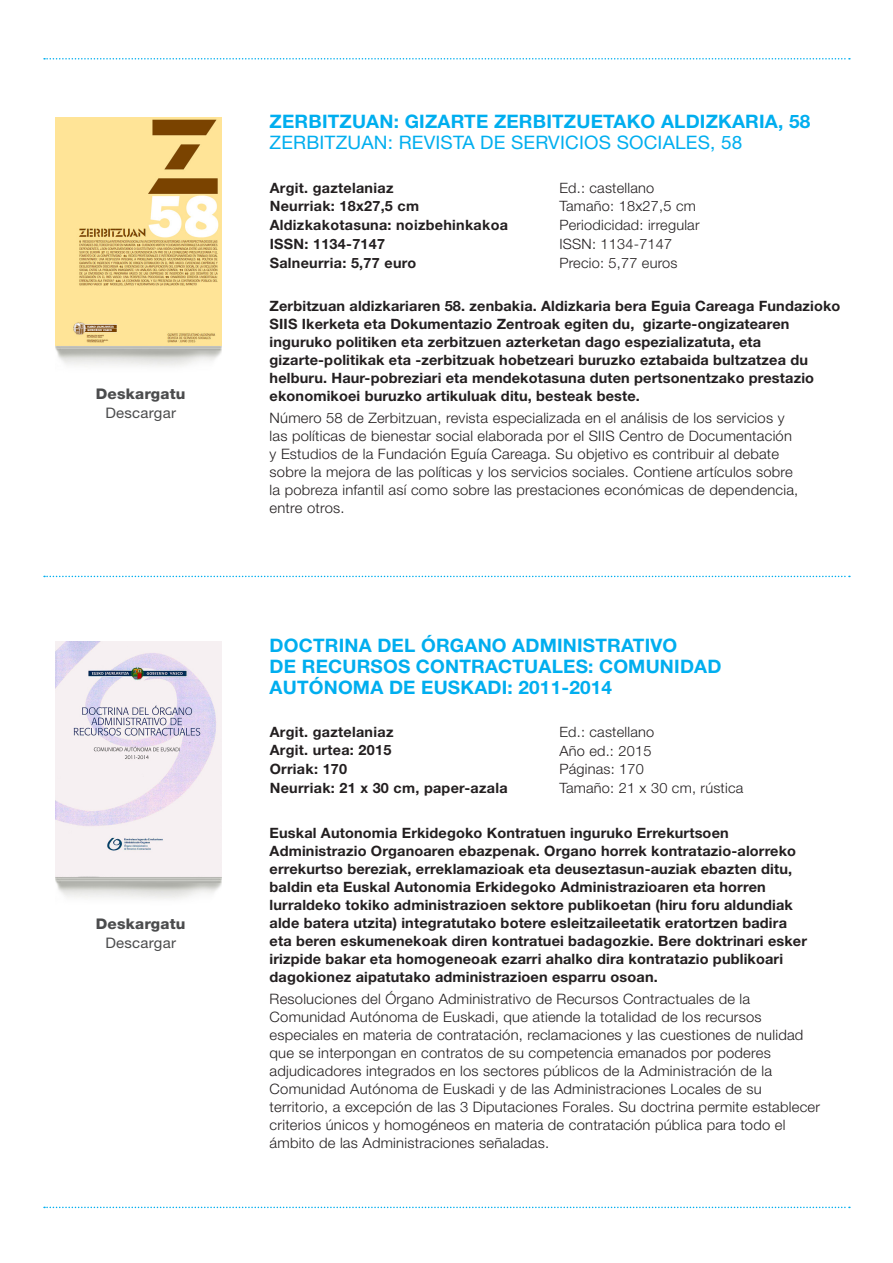
<style>
.page{position:relative;width:893px;height:1263px;background:#fff}
.page>*{position:absolute;margin:0;border:0;box-sizing:border-box;transform-origin:0 0}
.t1{font:700 18.6px/21px "Helvetica Neue";letter-spacing:.01em;color:#00aeef}
.t2{font:18.6px "Helvetica Neue";letter-spacing:.01em;color:#00aeef}
.t3{font:800 14.7px "Helvetica Neue";letter-spacing:.015em;color:#4b4c4d;scale:1.04 1}
.t4{font:14.55px "Helvetica Neue";letter-spacing:.02em;color:#4b4c4d}
.t5{font:300 14.4px/18px "Helvetica Neue";letter-spacing:.015em;color:#231f20}
.t6{font:700 14.25px/18px "Helvetica Neue";letter-spacing:.01em;color:#231f20}
.t7{font:300 14.25px/18.8px "Helvetica Neue";letter-spacing:.015em;color:#231f20}
</style>
<div class="page">
<svg style="left:44px;top:58px;width:806px;height:2px"></svg>
<svg style="left:44px;top:576px;width:806px;height:1px"></svg>
<img style="left:55px;top:117px;width:167px;height:250px">
<img style="left:55px;top:641px;width:167px;height:258px">
<svg style="left:44px;top:1206px;width:806px;height:2px"></svg>
<p class="t3" style="left:96px;top:385px;width:88px">Deskargatu</p>
<p class="t4" style="left:105px;top:404px;width:72px">Descargar</p>
<p class="t3" style="left:96px;top:915px;width:88px">Deskargatu</p>
<p class="t4" style="left:105px;top:934px;width:72px">Descargar</p>
<h1 class="t1" style="left:270px;top:110px;width:542px">ZERBITZUAN: GIZARTE ZERBITZUETAKO ALDIZKARIA, 58</h1>
<h1 class="t2" style="left:270px;top:131px;width:474px">ZERBITZUAN: REVISTA DE SERVICIOS SOCIALES, 58</h1>
<p class="t6" style="left:270px;top:178px;width:240px;line-height:18.8px">Argit. gaztelaniaz<br>Neurriak: 18x27,5 cm<br>Aldizkakotasuna: noizbehinkakoa<br>ISSN: 1134-7147<br>Salneurria: 5,77 euro</p>
<p class="t7" style="left:559px;top:178px;width:142px">Ed.: castellano<br>Tamaño: 18x27,5 cm<br>Periodicidad: irregular<br>ISSN: 1134-7147<br>Precio: 5,77 euros</p>
<p class="t6" style="left:270px;top:296px;width:572px">Zerbitzuan aldizkariaren 58. zenbakia. Aldizkaria bera Eguia Careaga Fundazioko SIIS Ikerketa eta Dokumentazio Zentroak egiten du, gizarte-ongizatearen inguruko politiken eta zerbitzuen azterketan dago espezializatuta, eta gizarte-politikak eta -zerbitzuak hobetzeari buruzko eztabaida bultzatzea du helburu. Haur-pobreziari eta mendekotasuna duten pertsonentzako prestazio ekonomikoei buruzko artikuluak ditu, besteak beste.</p>
<p class="t5" style="left:270px;top:408px;width:530px">Número 58 de Zerbitzuan, revista especializada en el análisis de los servicios y las políticas de bienestar social elaborada por el SIIS Centro de Documentación y Estudios de la Fundación Eguía Careaga. Su objetivo es contribuir al debate sobre la mejora de las políticas y los servicios sociales. Contiene artículos sobre la pobreza infantil así como sobre las prestaciones económicas de dependencia, entre otros.</p>
<h1 class="t1" style="left:270px;top:634px;width:453px">DOCTRINA DEL ÓRGANO ADMINISTRATIVO<br>DE RECURSOS CONTRACTUALES: COMUNIDAD<br>AUTÓNOMA DE EUSKADI: 2011-2014</h1>
<p class="t6" style="left:270px;top:722px;width:239px;line-height:18.8px">Argit. gaztelaniaz<br>Argit. urtea: 2015<br>Orriak: 170<br>Neurriak: 21 x 30 cm, paper-azala</p>
<p class="t7" style="left:559px;top:722px;width:185px">Ed.: castellano<br>Año ed.: 2015<br>Páginas: 170<br>Tamaño: 21 x 30 cm, rústica</p>
<p class="t6" style="left:270px;top:823px;width:539px">Euskal Autonomia Erkidegoko Kontratuen inguruko Errekurtsoen Administrazio Organoaren ebazpenak. Organo horrek kontratazio-alorreko errekurtso bereziak, erreklamazioak eta deuseztasun-auziak ebazten ditu, baldin eta Euskal Autonomia Erkidegoko Administrazioaren eta horren lurraldeko tokiko administrazioen sektore publikoetan (hiru foru aldundiak alde batera utzita) integratutako botere esleitzaileetatik eratortzen badira eta beren eskumenekoak diren kontratuei badagozkie. Bere doktrinari esker irizpide bakar eta homogeneoak ezarri ahalko dira kontratazio publikoari dagokionez aipatutako administrazioen esparru osoan.</p>
<p class="t5" style="left:270px;top:990px;width:552px">Resoluciones del Órgano Administrativo de Recursos Contractuales de la Comunidad Autónoma de Euskadi, que atiende la totalidad de los recursos especiales en materia de contratación, reclamaciones y las cuestiones de nulidad que se interpongan en contratos de su competencia emanados por poderes adjudicadores integrados en los sectores públicos de la Administración de la Comunidad Autónoma de Euskadi y de las Administraciones Locales de su territorio, a excepción de las 3 Diputaciones Forales. Su doctrina permite establecer criterios únicos y homogéneos en materia de contratación pública para todo el ámbito de las Administraciones señaladas.</p>
</div>
